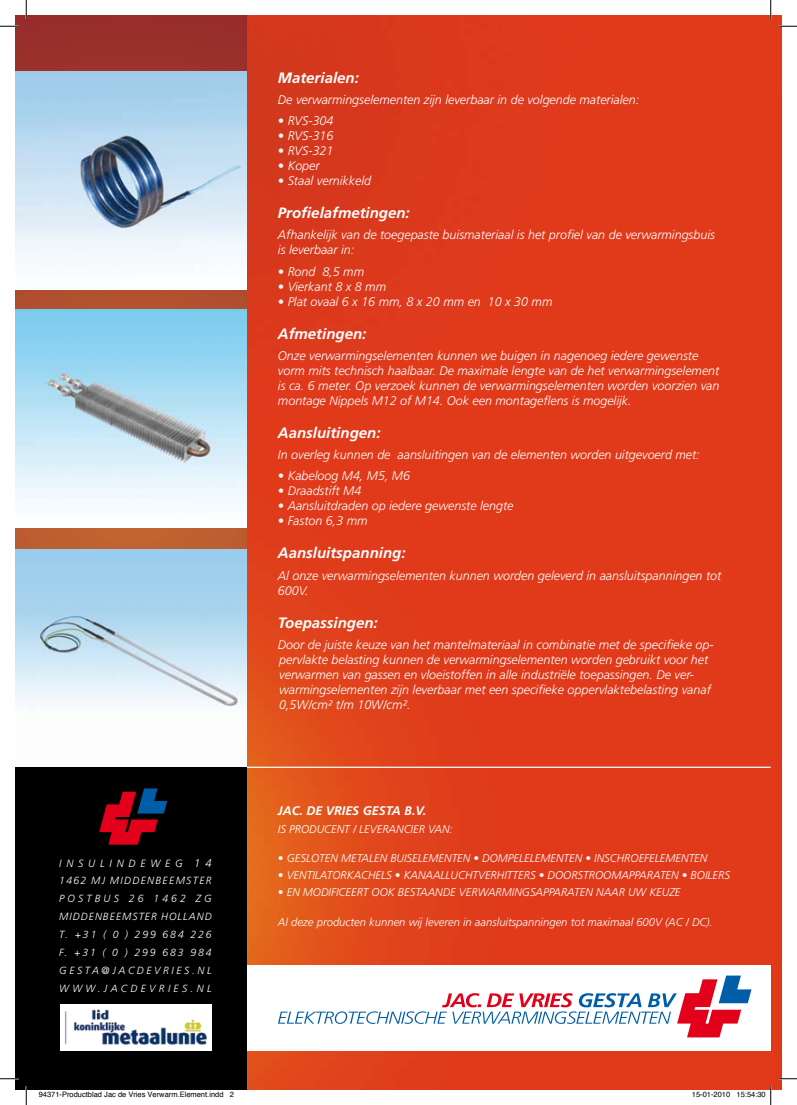
<style>
.page{position:relative;width:797px;height:1105px;background:#fff}
.page>*{position:absolute;margin:0;border:0;box-sizing:border-box;transform-origin:0 0}
.t1{font:italic 700 15px "Frutiger";color:#fff}
.t2{font:italic 300 12.5px/15px "Frutiger";color:#fff}
.t3{font:italic 700 12.5px "Frutiger";color:#fff}
.t4{font:italic 300 11.25px "Frutiger";color:#fff}
.t5{font:italic 300 10.5px "Frutiger";letter-spacing:.46em;color:#fff}
.t6{font:italic 300 10.38px/17.9px "Frutiger";letter-spacing:.19em;color:#fff;text-align:justify}
.t7{font:7.5px "Helvetica";color:#000}
.s1{font-size:11.25px}
</style>
<div class="page">
<img style="left:247px;top:16px;width:534px;height:1073px">
<img style="left:16px;top:16px;width:231px;height:533px">
<img style="left:16px;top:549px;width:231px;height:158px">
<hr style="left:16px;top:767px;width:754px;height:1px;background:#fff">
<img style="left:16px;top:310px;width:231px;height:218px">
<img style="left:16px;top:71px;width:231px;height:218px">
<div style="left:26px;top:965px;width:744px;height:85px;background:#fff"></div>
<svg style="left:278px;top:975px;width:473px;height:62px"></svg>
<div style="left:16px;top:767px;width:231px;height:322px;background:#000"></div>
<svg style="left:99px;top:788px;width:68px;height:57px"></svg>
<img style="left:60px;top:1004px;width:151px;height:46px">
<svg style="left:0;top:25px;width:19px;height:2px"></svg>
<svg style="left:778px;top:25px;width:19px;height:2px"></svg>
<svg style="left:0;top:1078px;width:19px;height:1px"></svg>
<svg style="left:778px;top:1078px;width:19px;height:1px"></svg>
<svg style="left:25px;top:0;width:2px;height:19px"></svg>
<svg style="left:25px;top:1086px;width:2px;height:19px"></svg>
<svg style="left:770px;top:0;width:1px;height:19px"></svg>
<svg style="left:736px;top:1086px;width:35px;height:19px"></svg>
<p class="t5" style="left:59px;top:857px;width:154px">INSULINDEWEG <span class="s1">14</span></p>
<p class="t6" style="left:59px;top:872px;width:154px">1462 MJ MIDDENBEEMSTER POSTBUS 26 1462 ZG MIDDENBEEMSTER HOLLAND T. +31 ( 0 ) 299 684 226<br>F. +31 ( 0 ) 299 683 984 gesta</p>
<p class="t6" style="left:101px;top:961px;width:44px">@ja cdevries</p>
<p class="t6" style="left:192px;top:961px;width:14px">. nl</p>
<p class="t6" style="left:59px;top:979px;width:13px">www</p>
<p class="t6" style="left:98px;top:979px;width:42px">.ja cdevries</p>
<p class="t6" style="left:191px;top:979px;width:15px">. nl</p>
<p class="t1" style="left:278px;top:68px;width:82px">Materialen:</p>
<p class="t2" style="left:278px;top:92px;width:363px">De verwarmingselementen zijn leverbaar in de volgende materialen:</p>
<p class="t2" style="left:278px;top:113px;width:57px">• RVS-304</p>
<p class="t2" style="left:278px;top:128px;width:57px">• RVS-316</p>
<p class="t2" style="left:278px;top:143px;width:57px">• RVS-321</p>
<p class="t2" style="left:278px;top:158px;width:43px">• Koper</p>
<p class="t2" style="left:278px;top:173px;width:95px">• Staal vernikkeld</p>
<p class="t1" style="left:278px;top:204px;width:133px">Profielafmetingen:</p>
<p class="t2" style="left:278px;top:228px;width:438px">Afhankelijk van de toegepaste buismateriaal is het profiel van de verwarmingsbuis is leverbaar in:</p>
<p class="t2" style="left:278px;top:264px;width:88px">• Rond 8,5 mm</p>
<p class="t2" style="left:278px;top:279px;width:110px">• Vierkant 8 x 8 mm</p>
<p class="t2" style="left:278px;top:294px;width:276px">• Plat ovaal 6 x 16 mm, 8 x 20 mm en 10 x 30 mm</p>
<p class="t1" style="left:278px;top:324px;width:90px">Afmetingen:</p>
<p class="t2" style="left:278px;top:348px;width:443px">Onze verwarmingselementen kunnen we buigen in nagenoeg iedere gewenste vorm mits technisch haalbaar. De maximale lengte van de het verwarmingselement is ca. 6 meter. Op verzoek kunnen de verwarmingselementen worden voorzien van montage Nippels M12 of M14. Ook een montageflens is mogelijk.</p>
<p class="t1" style="left:278px;top:424px;width:104px">Aansluitingen:</p>
<p class="t2" style="left:278px;top:447px;width:423px">In overleg kunnen de aansluitingen van de elementen worden uitgevoerd met:</p>
<p class="t2" style="left:278px;top:469px;width:133px">• Kabeloog M4, M5, M6</p>
<p class="t2" style="left:278px;top:484px;width:85px">• Draadstift M4</p>
<p class="t2" style="left:278px;top:499px;width:237px">• Aansluitdraden op iedere gewenste lengte</p>
<p class="t2" style="left:278px;top:514px;width:91px">• Faston 6,3 mm</p>
<p class="t1" style="left:278px;top:544px;width:129px">Aansluitspanning:</p>
<p class="t2" style="left:278px;top:568px;width:445px">Al onze verwarmingselementen kunnen worden geleverd in aansluitspanningen tot<br>600V.</p>
<p class="t1" style="left:278px;top:613px;width:101px">Toepassingen:</p>
<p class="t2" style="left:278px;top:637px;width:437px">Door de juiste keuze van het mantelmateriaal in combinatie met de specifieke op&shy;pervlakte belasting kunnen de verwarmingselementen worden gebruikt voor het verwarmen van gassen en vloeistoffen in alle industriële toepassingen. De ver&shy;warmingselementen zijn leverbaar met een specifieke oppervlaktebelasting vanaf 0,5W/cm² t/m 10W/cm².</p>
<p class="t3" style="left:278px;top:804px;width:56px">JAC. DE VRIES</p>
<p class="t3" style="left:363px;top:804px;width:9px">GESTA</p>
<p class="t3" style="left:404px;top:804px;width:23px">B.V.</p>
<p class="t4" style="left:278px;top:822px;width:176px">IS PRODUCENT / LEVERANCIER VAN:</p>
<p class="t4" style="left:278px;top:852px;width:431px">• GESLOTEN METALEN BUISELEMENTEN • DOMPELELEMENTEN • INSCHROEFELEMENTEN</p>
<p class="t4" style="left:278px;top:869px;width:453px">• VENTILATORKACHELS • KANAALLUCHTVERHITTERS • DOORSTROOMAPPARATEN • BOILERS</p>
<p class="t4" style="left:278px;top:886px;width:404px">• EN MODIFICEERT OOK BESTAANDE VERWARMINGSAPPARATEN NAAR UW KEUZE</p>
<p class="t4" style="left:278px;top:916px;width:436px">Al deze producten kunnen wij leveren in aansluitspanningen tot maximaal 600V (AC / DC).</p>
<p class="t7" style="left:39px;top:1089px;width:197px">94371-Productblad Jac de Vries Verwarm.Element.indd 2</p>
<p class="t7" style="left:692px;top:1089px;width:75px">15-01-2010 15:54:30</p>
</div>
